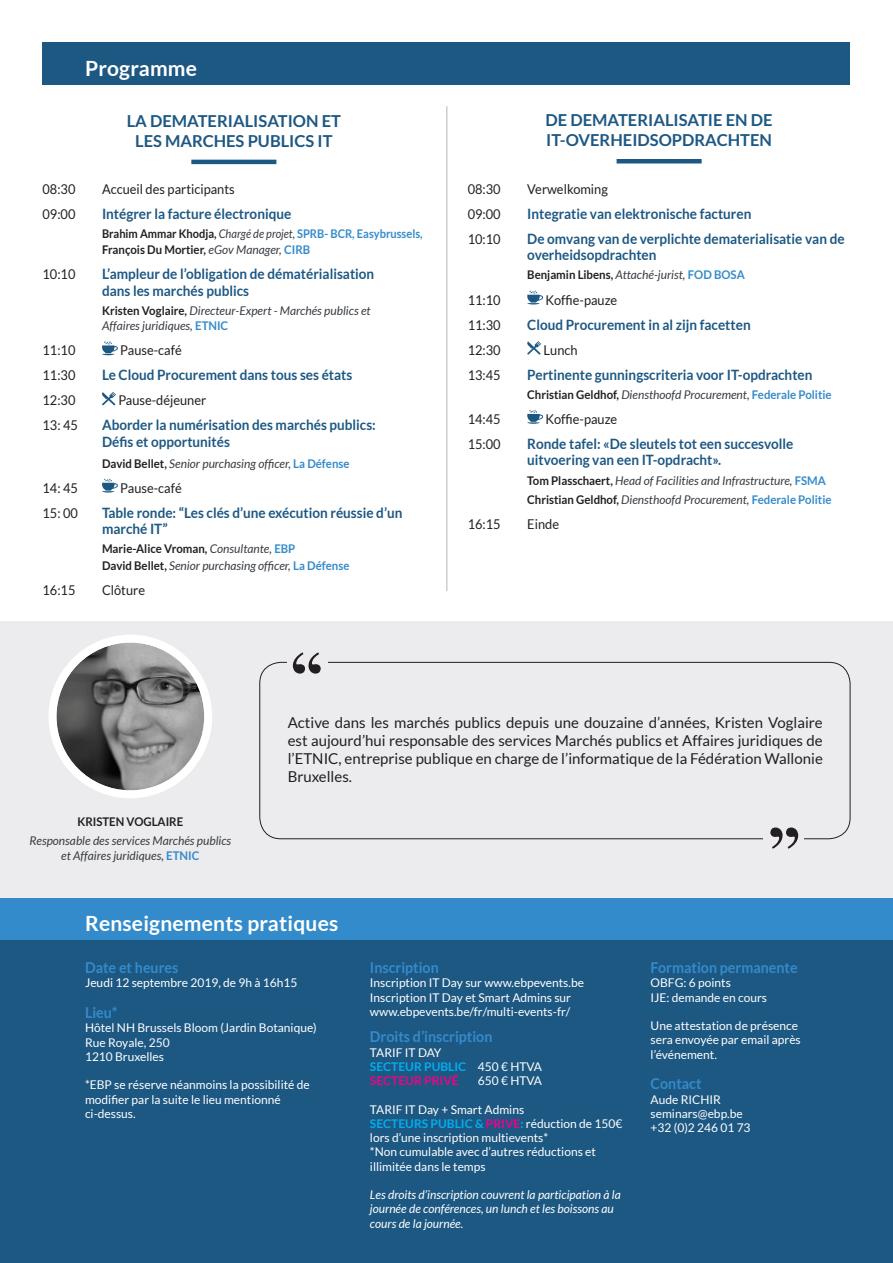
<style>
.page{position:relative;width:893px;height:1263px;background:#fff}
.page>*{position:absolute;margin:0;border:0;box-sizing:border-box;transform-origin:0 0}
.t1{font:700 21px "Lato";letter-spacing:.01em;color:#fff}
.t2{font:700 16.5px/19.8px "Lato";color:#1d5883;text-align:center}
.t3{font:15px/18px "Lato";color:#231f20;text-align:justify}
.t4{font:700 15px "Lato";color:#348bcb;scale:.95 1}
.t5{font:700 14.25px/16.5px "Lato";color:#1d5883;scale:.95 1}
.t6{font:13.5px "Lato";color:#231f20;scale:.95 1}
.t7{font:12px/14.2px "Lato";color:#fff}
.t8{font:italic 12px/15px "Lato";color:#383d43}
.t9{font:italic 12px/14.2px "Lato";color:#fff}
.t10{font:700 12px/16.5px "Lato";color:#231f20;scale:.92 1}
.t11{font:700 12px "Lato";color:#231f20;scale:.95 1}
.s1{font-weight:400;font-style:italic;color:#383d43}
.s2{color:#348bcb}
.s3{font-weight:700;font-style:normal;color:#231f20}
.s4{font-weight:700;font-style:normal;color:#348bcb}
.s5{font-weight:700;color:#00aeef}
.s6{font-weight:700;color:#ed028c}
</style>
<div class="page">
<hr style="left:191px;top:160px;width:85px;height:4px;background:#1d5883">
<hr style="left:617px;top:159px;width:85px;height:4px;background:#1d5883">
<svg style="left:102px;top:341px;width:16px;height:14px"></svg>
<svg style="left:102px;top:392px;width:14px;height:13px"></svg>
<svg style="left:102px;top:478px;width:16px;height:14px"></svg>
<svg style="left:527px;top:290px;width:16px;height:14px"></svg>
<svg style="left:527px;top:341px;width:14px;height:13px"></svg>
<svg style="left:527px;top:410px;width:16px;height:14px"></svg>
<div style="left:43px;top:43px;width:807px;height:42px;background:#1d5883"></div>
<hr style="left:446px;top:106px;width:1px;height:485px;background:#b2b4b8">
<div style="left:0;top:897px;width:893px;height:366px;background:#1d5883"></div>
<div style="left:0;top:897px;width:893px;height:43px;background:#348bcb"></div>
<div style="left:0;top:621px;width:893px;height:276px;background:#ececee"></div>
<img style="left:56px;top:642px;width:148px;height:148px;border-radius:74px">
<div style="left:49px;top:635px;width:163px;height:163px;border:8px solid #fff;border-radius:50%"></div>
<div style="left:259px;top:662px;width:591px;height:177px;border:1px solid #231f20;border-radius:21px"></div>
<div style="left:288px;top:641px;width:40px;height:42px;background:#ececee"></div>
<svg style="left:293px;top:652px;width:28px;height:22px"></svg>
<div style="left:763px;top:818px;width:40px;height:42px;background:#ececee"></div>
<svg style="left:770px;top:827px;width:28px;height:22px"></svg>
<h1 class="t1" style="left:85px;top:57px;width:113px">Programme</h1>
<h2 class="t2" style="left:127px;top:111px;width:216px">LA DEMATERIALISATION ET<br>LES MARCHES PUBLICS IT</h2>
<h2 class="t2" style="left:545px;top:110px;width:229px;text-align:left">DE DEMATERIALISATIE EN DE<br>IT-OVERHEIDSOPDRACHTEN</h2>
<p class="t6" style="left:43px;top:181px;width:36px">08:30</p>
<p class="t6" style="left:102px;top:181px;width:141px">Accueil des participants</p>
<p class="t6" style="left:43px;top:206px;width:36px">09:00</p>
<p class="t5" style="left:102px;top:205px;width:201px">Intégrer la facture électronique</p>
<p class="t10" style="left:102px;top:225px;width:350px">Brahim Ammar Khodja, <span class="s1">Chargé de projet,</span> <span class="s2">SPRB- BCR, Easybrussels,<br></span>François Du Mortier, <span class="s1">eGov Manager,</span> <span class="s2">CIRB</span></p>
<p class="t6" style="left:43px;top:267px;width:36px">10:10</p>
<p class="t5" style="left:102px;top:266px;width:288px">L’ampleur de l’obligation de dématérialisation dans les marchés publics</p>
<p class="t8" style="left:102px;top:304px;width:270px"><span class="s3">Kristen Voglaire,</span> Directeur-Expert - Marchés publics et<br>Affaires juridiques, <span class="s4">ETNIC</span></p>
<p class="t6" style="left:43px;top:343px;width:36px">11:10</p>
<p class="t6" style="left:120px;top:343px;width:66px">Pause-café</p>
<p class="t6" style="left:43px;top:368px;width:36px">11:30</p>
<p class="t5" style="left:102px;top:367px;width:265px">Le Cloud Procurement dans tous ses états</p>
<p class="t6" style="left:43px;top:393px;width:36px">12:30</p>
<p class="t6" style="left:118px;top:393px;width:94px">Pause-déjeuner</p>
<p class="t6" style="left:43px;top:418px;width:39px">13: 45</p>
<p class="t5" style="left:102px;top:417px;width:290px">Aborder la numérisation des marchés publics:<br>Défis et opportunités</p>
<p class="t8" style="left:102px;top:456px;width:249px"><span class="s3">David Bellet,</span> Senior purchasing officer, <span class="s4">La Défense</span></p>
<p class="t6" style="left:43px;top:480px;width:39px">14: 45</p>
<p class="t6" style="left:120px;top:480px;width:66px">Pause-café</p>
<p class="t6" style="left:43px;top:505px;width:39px">15: 00</p>
<p class="t5" style="left:102px;top:504px;width:318px">Table ronde: “Les clés d’une exécution réussie d’un marché IT”</p>
<p class="t8" style="left:102px;top:541px;width:249px;line-height:16.5px"><span class="s3">Marie-Alice Vroman,</span> Consultante, <span class="s4">EBP<br></span><span class="s3">David Bellet,</span> Senior purchasing officer, <span class="s4">La Défense</span></p>
<p class="t6" style="left:43px;top:582px;width:36px">16:15</p>
<p class="t6" style="left:102px;top:582px;width:47px">Clôture</p>
<p class="t6" style="left:468px;top:181px;width:36px">08:30</p>
<p class="t6" style="left:527px;top:181px;width:86px">Verwelkoming</p>
<p class="t6" style="left:468px;top:206px;width:36px">09:00</p>
<p class="t5" style="left:527px;top:205px;width:237px">Integratie van elektronische facturen</p>
<p class="t6" style="left:468px;top:231px;width:36px">10:10</p>
<p class="t5" style="left:527px;top:230px;width:336px">De omvang van de verplichte dematerialisatie van de overheidsopdrachten</p>
<p class="t11" style="left:527px;top:268px;width:230px">Benjamin Libens, <span class="s1">Attaché-jurist,</span> <span class="s2">FOD BOSA</span></p>
<p class="t6" style="left:468px;top:292px;width:36px">11:10</p>
<p class="t6" style="left:546px;top:292px;width:77px">Koffie-pauze</p>
<p class="t6" style="left:468px;top:317px;width:36px">11:30</p>
<p class="t5" style="left:527px;top:316px;width:237px">Cloud Procurement in al zijn facetten</p>
<p class="t6" style="left:468px;top:342px;width:36px">12:30</p>
<p class="t6" style="left:544px;top:342px;width:37px">Lunch</p>
<p class="t6" style="left:468px;top:367px;width:36px">13:45</p>
<p class="t5" style="left:527px;top:366px;width:302px">Pertinente gunningscriteria voor IT-opdrachten</p>
<p class="t8" style="left:527px;top:387px;width:306px"><span class="s3">Christian Geldhof,</span> Diensthoofd Procurement, <span class="s4">Federale Politie</span></p>
<p class="t6" style="left:468px;top:411px;width:36px">14:45</p>
<p class="t6" style="left:546px;top:411px;width:77px">Koffie-pauze</p>
<p class="t6" style="left:468px;top:436px;width:36px">15:00</p>
<p class="t5" style="left:527px;top:435px;width:282px">Ronde tafel: «De sleutels tot een succesvolle uitvoering van een IT-opdracht».</p>
<p class="t8" style="left:527px;top:471px;width:306px;line-height:19.2px"><span class="s3">Tom Plasschaert,</span> Head of Facilities and Infrastructure, <span class="s4">FSMA<br></span><span class="s3">Christian Geldhof,</span> Diensthoofd Procurement, <span class="s4">Federale Politie</span></p>
<p class="t6" style="left:468px;top:516px;width:36px">16:15</p>
<p class="t6" style="left:527px;top:516px;width:35px">Einde</p>
<p class="t11" style="left:77px;top:815px;width:113px">KRISTEN VOGLAIRE</p>
<p class="t8" style="left:29px;top:834px;width:203px;text-align:center">Responsable des services Marchés publics et Affaires juridiques, <span class="s4">ETNIC</span></p>
<p class="t3" style="left:288px;top:713px;width:537px">Active dans les marchés publics depuis une douzaine d’années, Kristen Voglaire est aujourd’hui responsable des services Marchés publics et Affaires juridiques de l’ETNIC, entreprise publique en charge de l’informatique de la Fédération Wallonie Bruxelles.</p>
<h1 class="t1" style="left:85px;top:911px;width:255px">Renseignements pratiques</h1>
<p class="t4" style="left:85px;top:959px;width:100px">Date et heures</p>
<p class="t7" style="left:85px;top:976px;width:214px">Jeudi 12 septembre 2019, de 9h à 16h15</p>
<p class="t4" style="left:85px;top:1004px;width:36px">Lieu*</p>
<p class="t7" style="left:85px;top:1021px;width:233px">Hôtel NH Brussels Bloom (Jardin Botanique)<br>Rue Royale, 250<br>1210 Bruxelles</p>
<p class="t7" style="left:85px;top:1078px;width:226px">*EBP se réserve néanmoins la possibilité de modifier par la suite le lieu mentionné ci-dessus.</p>
<p class="t4" style="left:370px;top:959px;width:74px">Inscription</p>
<p class="t7" style="left:370px;top:976px;width:216px">Inscription IT Day sur www.ebpevents.be<br>Inscription IT Day et Smart Admins sur www.ebpevents.be/fr/multi-events-fr/</p>
<p class="t4" style="left:370px;top:1028px;width:130px">Droits d’inscription</p>
<p class="t7" style="left:370px;top:1045px;width:174px">TARIF IT DAY<br><span class="s5">SECTEUR PUBLIC</span> 450 € HTVA<br><span class="s6">SECTEUR PRIVÉ</span></p>
<p class="t7" style="left:478px;top:1073px;width:66px">650 € HTVA</p>
<p class="t7" style="left:370px;top:1102px;width:254px">TARIF IT Day + Smart Admins<br><span class="s5">SECTEURS PUBLIC &amp;</span> <span class="s6">PRIVE</span><span class="s5">:</span> réduction de 150€ lors d’une inscription multievents*<br>*Non cumulable avec d’autres réductions et illimitée dans le temps</p>
<p class="t9" style="left:370px;top:1188px;width:252px">Les droits d’inscription couvrent la participation à la journée de conférences, un lunch et les boissons au cours de la journée.</p>
<p class="t4" style="left:651px;top:959px;width:156px">Formation permanente</p>
<p class="t7" style="left:651px;top:976px;width:118px">OBFG: 6 points<br>IJE: demande en cours</p>
<p class="t7" style="left:651px;top:1018px;width:152px">Une attestation de présence sera envoyée par email après l’événement.</p>
<p class="t4" style="left:651px;top:1075px;width:55px">Contact</p>
<p class="t7" style="left:651px;top:1092px;width:101px">Aude RICHIR seminars@ebp.be +32 (0)2 246 01 73</p>
</div>
